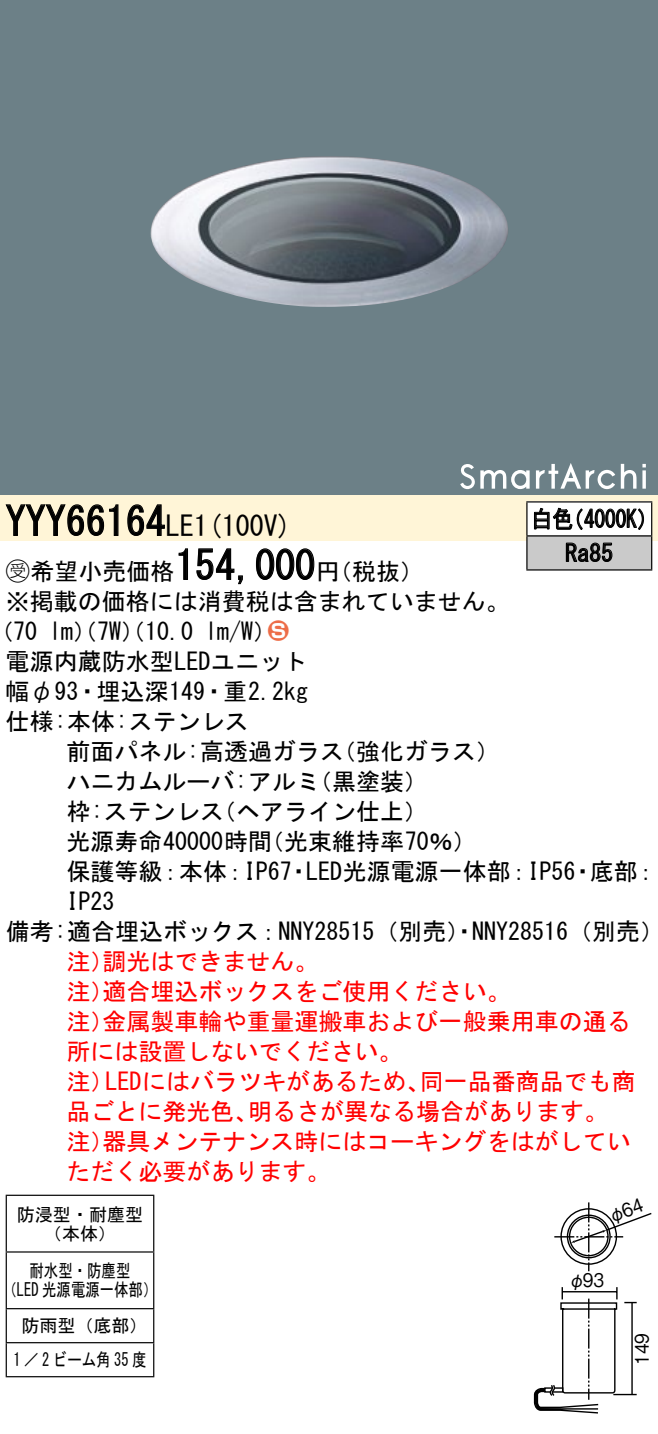
<style>
.page{position:relative;width:658px;height:1434px;background:#fff}
.page>*{position:absolute;margin:0;border:0;box-sizing:border-box;transform-origin:0 0}
.t1{font:40px "MS Gothic";color:#000}
.t2{font:28px "MS Gothic";color:#000}
.t3{font:24px/30px "MS Gothic";color:#000}
.t4{font:24px/30px "MS Gothic";color:#f00}
.t5{font:24px/34px "MS Gothic";color:#000;scale:.88 1}
.t6{font:24px "Ford Classification 1";color:#ed6d48}
.t7{font:18.8px "Gothic BBB Pro Medium 90 pv RKSJ H";color:#000;scale:.9 1}
.t8{font:18px/18.8px "MS Gothic";color:#000;text-align:center}
.t9{font:18px/18.8px "MS Gothic";color:#000;text-align:center;scale:.8 1}
.s1{font-family:"Ford Classification 1"}
.s2{color:#fff}
</style>
<div class="page">
<div style="left:0;top:0;width:658px;height:462px;background:#6c8087"></div>
<img style="left:150px;top:156px;width:358px;height:151px">
<div style="left:0;top:462px;width:658px;height:34px;background:#6c8087"></div>
<svg style="left:642px;top:470px;width:4px;height:19px"></svg>
<svg style="left:642px;top:464px;width:4px;height:3px"></svg>
<svg style="left:460px;top:464px;width:69px;height:25px"></svg>
<svg style="left:536px;top:463px;width:100px;height:26px"></svg>
<div style="left:0;top:496px;width:658px;height:45px;background:#fff5d7"></div>
<svg style="left:5px;top:504px;width:114px;height:32px"></svg>
<svg style="left:127px;top:504px;width:38px;height:32px"></svg>
<svg style="left:178px;top:548px;width:10px;height:32px"></svg>
<svg style="left:196px;top:548px;width:47px;height:37px"></svg>
<svg style="left:256px;top:548px;width:59px;height:32px"></svg>
<hr style="left:6px;top:1195px;width:148px;height:1px;background:#000">
<hr style="left:6px;top:1196px;width:1px;height:55px;background:#000">
<hr style="left:153px;top:1196px;width:1px;height:55px;background:#000">
<hr style="left:6px;top:1251px;width:148px;height:2px;background:#000">
<hr style="left:6px;top:1253px;width:1px;height:55px;background:#000">
<hr style="left:153px;top:1253px;width:1px;height:55px;background:#000">
<hr style="left:6px;top:1308px;width:148px;height:1px;background:#000">
<hr style="left:6px;top:1309px;width:1px;height:33px;background:#000">
<hr style="left:153px;top:1309px;width:1px;height:33px;background:#000">
<hr style="left:6px;top:1342px;width:148px;height:1px;background:#000">
<hr style="left:6px;top:1343px;width:1px;height:33px;background:#000">
<hr style="left:153px;top:1343px;width:1px;height:33px;background:#000">
<hr style="left:6px;top:1376px;width:148px;height:1px;background:#000">
<div style="left:527px;top:502px;width:124px;height:34px;background:#fff"></div>
<div style="left:527px;top:536px;width:124px;height:34px;background:#cacaca"></div>
<hr style="left:526px;top:501px;width:126px;height:2px;background:#000">
<hr style="left:526px;top:502px;width:1px;height:33px;background:#000">
<hr style="left:651px;top:502px;width:1px;height:33px;background:#000">
<hr style="left:526px;top:535px;width:126px;height:2px;background:#000">
<hr style="left:526px;top:537px;width:1px;height:32px;background:#000">
<hr style="left:651px;top:537px;width:1px;height:32px;background:#000">
<hr style="left:526px;top:569px;width:126px;height:2px;background:#000">
<svg style="left:534px;top:507px;width:110px;height:23px"></svg>
<svg style="left:565px;top:542px;width:47px;height:20px"></svg>
<svg style="left:534px;top:1287px;width:103px;height:127px"></svg>
<svg style="left:554px;top:1202px;width:98px;height:69px"></svg>
<h1 class="t1" style="left:6px;top:501px;width:162px">YYY66164</h1>
<p class="t2" style="left:166px;top:512px;width:127px">LE (1 100 (V</p>
<h1 class="t1" style="left:175px;top:545px;width:141px">154,000</h1>
<p class="t3" style="left:6px;top:556px;width:506px"><span class="s1">B</span>希望小売価格<br>※掲載の価格には消費税は含まれていません。</p>
<p class="t6" style="left:268px;top:619px;width:22px">2<span class="s2">3</span></p>
<p class="t3" style="left:316px;top:556px;width:109px">（円税抜(</p>
<p class="t3" style="left:205px;top:616px;width:73px">l m (W/</p>
<p class="t3" style="left:6px;top:616px;width:304px;text-indent:-16px">（70<br>電源内蔵防水型LEDユニット幅φ93・埋込深149・重2.2kg仕様:本体:ステンレス</p>
<p class="t3" style="left:49px;top:616px;width:146px">lm）（ ）（W 7 10.0</p>
<p class="t3" style="left:308px;top:736px;width:121px;text-indent:-241px">前面パネル:高透過ガラス<br>（黒塗装(</p>
<p class="t3" style="left:332px;top:736px;width:169px">（強化ガラス(</p>
<p class="t3" style="left:212px;top:766px;width:218px;text-indent:-145px">ハニカムルーバ:アルミ<br>（ヘアライン仕上(</p>
<p class="t3" style="left:66px;top:796px;width:159px">枠:ステンレス</p>
<p class="t3" style="left:66px;top:826px;width:207px">光源寿命40000時間</p>
<p class="t3" style="left:260px;top:826px;width:218px">（光束維持率70％(</p>
<p class="t3" style="left:66px;top:856px;width:97px">保護等級<br>IP23</p>
<p class="t3" style="left:159px;top:856px;width:25px">：</p>
<p class="t3" style="left:179px;top:856px;width:49px">本体</p>
<p class="t3" style="left:223px;top:856px;width:25px">：</p>
<p class="t3" style="left:306px;top:856px;width:206px">LED光源電源一体部</p>
<p class="t3" style="left:244px;top:856px;width:50px">IP67</p>
<p class="t3" style="left:287px;top:856px;width:25px">・</p>
<p class="t3" style="left:507px;top:856px;width:25px">：</p>
<p class="t5" style="left:565px;top:502px;width:56px;text-indent:-34px">白色<br>Ra85</p>
<p class="t5" style="left:563px;top:502px;width:110px">（4000 (K</p>
<p class="t3" style="left:590px;top:856px;width:49px">底部</p>
<p class="t3" style="left:527px;top:856px;width:49px">IP56</p>
<p class="t3" style="left:570px;top:856px;width:25px">・</p>
<p class="t3" style="left:634px;top:856px;width:25px">：</p>
<p class="t3" style="left:6px;top:916px;width:472px">備考:適合埋込ボックス：NNY28515（別売）・</p>
<p class="t4" style="left:102px;top:946px;width:217px">調光はできません。</p>
<p class="t3" style="left:472px;top:916px;width:193px">NNY28516（別売(</p>
<p class="t4" style="left:102px;top:946px;width:409px;text-indent:-36px">注）<br>適合埋込ボックスをご使用ください。</p>
<p class="t4" style="left:102px;top:976px;width:529px;text-indent:-36px">注）<br>金属製車輪や重量運搬車および一般乗用車の通る</p>
<p class="t4" style="left:66px;top:1006px;width:337px">注）<br>所には設置しないでください。</p>
<p class="t4" style="left:66px;top:1066px;width:49px">注）</p>
<p class="t4" style="left:105px;top:1066px;width:326px">LEDにはバラツキがあるため、</p>
<p class="t4" style="left:420px;top:1066px;width:217px">同一品番商品でも商</p>
<p class="t4" style="left:102px;top:1096px;width:529px;text-indent:-36px">品ごとに発光色、<br>器具メンテナンス時にはコーキングをはがしてい</p>
<p class="t4" style="left:248px;top:1096px;width:362px">明るさが異なる場合があります。</p>
<p class="t4" style="left:66px;top:1126px;width:265px">注）<br>ただく必要があります。</p>
<p class="t8" style="left:17px;top:1205px;width:127px">防浸型・耐塵型（本体(</p>
<p class="t9" style="left:3px;top:1261px;width:195px">耐水型・防塵型<br>（LED 光源電源一体部(</p>
<p class="t8" style="left:13px;top:1309px;width:136px;line-height:34px">防雨型（底部(<br>／1 2 ビーム角 35 度</p>
<p class="t7" style="left:568px;top:1265px;width:41px">φ93</p>
<p class="t7" style="left:626px;top:1365px;width:37px;rotate:-90deg">149</p>
</div>
